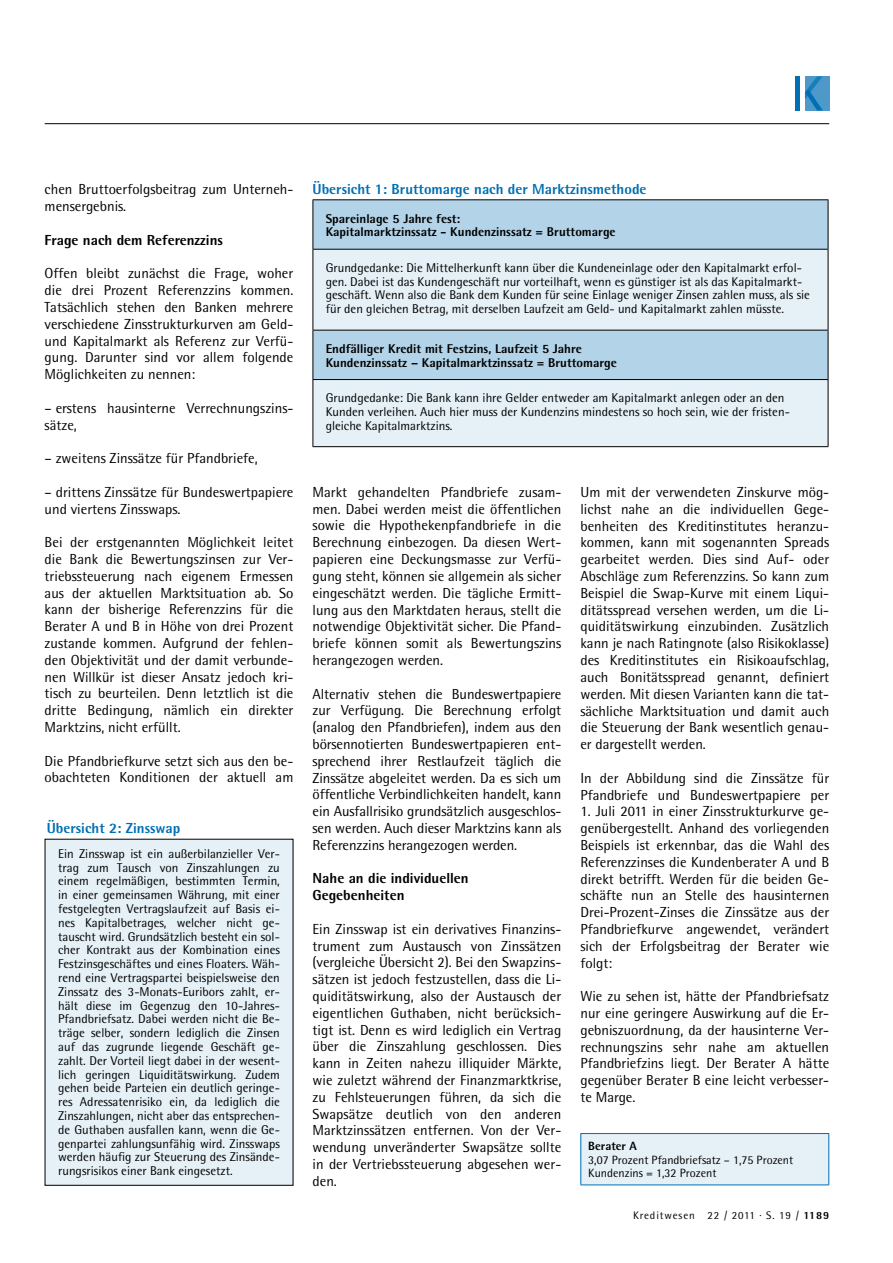
<style>
.page{position:relative;width:893px;height:1263px;background:#fff}
.page>*{position:absolute;margin:0;border:0;box-sizing:border-box;transform-origin:0 0}
.t1{font:14.55px/16.8px "Rotis Semi Sans";color:#000;text-align:justify}
.t2{font:800 14.55px "Rotis Semi Sans";color:#006fb4}
.t3{font:800 14.55px/16.8px "Rotis Semi Sans";color:#000}
.t4{font:12.75px/13.8px "Rotis Semi Sans";color:#000}
.t5{font:800 12.75px/13.8px "Rotis Semi Sans";color:#000}
.t6{font:12px/13.5px "Rotis Semi Sans";color:#000}
.t7{font:800 12px "Rotis Semi Sans";color:#000}
.t8{font:10.95px "Rotis Semi Sans";letter-spacing:.08em;color:#000}
.s1{font-weight:800}
</style>
<div class="page">
<hr style="left:45px;top:123px;width:784px;height:1px;background:#000">
<div style="left:805px;top:76px;width:24px;height:34px;background:#4d9aca"></div>
<div style="left:795px;top:76px;width:5px;height:34px;background:#006fb4"></div>
<svg style="left:805px;top:76px;width:18px;height:34px"></svg>
<div style="left:581px;top:1133px;width:248px;height:52px;background:#e6f1f7"></div>
<hr style="left:580px;top:1133px;width:249px;height:1px;background:#006fb4">
<hr style="left:580px;top:1134px;width:1px;height:50px;background:#006fb4">
<hr style="left:828px;top:1134px;width:1px;height:50px;background:#006fb4">
<hr style="left:580px;top:1184px;width:249px;height:1px;background:#006fb4">
<div style="left:314px;top:200px;width:514px;height:49px;background:#b3d4e8"></div>
<svg style="left:314px;top:250px;width:514px;height:196px;background:#d8e9f2"></svg>
<hr style="left:313px;top:380px;width:1px;height:66px;background:#000">
<hr style="left:828px;top:380px;width:1px;height:66px;background:#000">
<hr style="left:313px;top:446px;width:515px;height:1px;background:#000">
<hr style="left:313px;top:199px;width:515px;height:1px;background:#000">
<hr style="left:313px;top:200px;width:1px;height:49px;background:#000">
<hr style="left:828px;top:200px;width:1px;height:49px;background:#000">
<hr style="left:313px;top:249px;width:515px;height:1px;background:#000">
<hr style="left:313px;top:250px;width:1px;height:80px;background:#000">
<hr style="left:828px;top:250px;width:1px;height:80px;background:#000">
<hr style="left:313px;top:330px;width:515px;height:1px;background:#000">
<hr style="left:313px;top:330px;width:1px;height:49px;background:#000">
<hr style="left:828px;top:330px;width:1px;height:49px;background:#000">
<hr style="left:313px;top:379px;width:515px;height:1px;background:#000">
<div style="left:45px;top:839px;width:248px;height:346px;background:#e6f1f7"></div>
<p class="t1" style="left:45px;top:181px;width:250px">chen Bruttoerfolgsbeitrag zum Unterneh&shy;mensergebnis.</p>
<p class="t3" style="left:45px;top:231px;width:180px">Frage nach dem Referenzzins</p>
<p class="t1" style="left:45px;top:265px;width:250px">Offen bleibt zunächst die Frage, woher die drei Prozent Referenzzins kommen.<br>Tatsächlich stehen den Banken mehrere verschiedene Zinsstrukturkurven am Geld&shy;und Kapitalmarkt als Referenz zur Verfü&shy;gung. Darunter sind vor allem folgende Möglichkeiten zu nennen:</p>
<p class="t1" style="left:45px;top:399px;width:250px">– erstens hausinterne Verrechnungszins&shy;sätze,</p>
<p class="t1" style="left:45px;top:450px;width:215px">– zweitens Zinssätze für Pfandbriefe,</p>
<p class="t1" style="left:45px;top:483px;width:250px">– drittens Zinssätze für Bundeswertpapiere und viertens Zinsswaps.</p>
<p class="t1" style="left:45px;top:534px;width:250px">Bei der erstgenannten Möglichkeit leitet die Bank die Bewertungszinsen zur Ver&shy;triebssteuerung nach eigenem Ermessen aus der aktuellen Marktsituation ab. So kann der bisherige Referenzzins für die Berater A und B in Höhe von drei Prozent zustande kommen. Aufgrund der fehlen&shy;den Objektivität und der damit verbunde&shy;nen Willkür ist dieser Ansatz jedoch kri&shy;tisch zu beurteilen. Denn letztlich ist die dritte Bedingung, nämlich ein direkter Marktzins, nicht erfüllt.</p>
<p class="t1" style="left:45px;top:752px;width:250px">Die Pfandbriefkurve setzt sich aus den be&shy;obachteten Konditionen der aktuell am</p>
<p class="t2" style="left:47px;top:819px;width:135px">Übersicht 2: Zinsswap</p>
<p class="t4" style="left:58px;top:846px;width:223px;text-align:justify">Ein Zinsswap ist ein außerbilanzieller Ver&shy;trag zum Tausch von Zinszahlungen zu einem regelmäßigen, bestimmten Termin, in einer gemeinsamen Währung, mit einer festgelegten Vertragslaufzeit auf Basis ei&shy;nes Kapitalbetrages, welcher nicht ge&shy;tauscht wird. Grundsätzlich besteht ein sol&shy;cher Kontrakt aus der Kombination eines Festzinsgeschäftes und eines Floaters. Wäh&shy;rend eine Vertragspartei beispielsweise den Zinssatz des 3-Monats-Euribors zahlt, er&shy;hält diese im Gegenzug den 10-Jahres-Pfandbriefsatz. Dabei werden nicht die Be&shy;träge selber, sondern lediglich die Zinsen auf das zugrunde liegende Geschäft ge&shy;zahlt. Der Vorteil liegt dabei in der wesent&shy;lich geringen Liquiditätswirkung. Zudem gehen beide Parteien ein deutlich geringe&shy;res Adressatenrisiko ein, da lediglich die Zinszahlungen, nicht aber das entsprechen&shy;de Guthaben ausfallen kann, wenn die Ge&shy;genpartei zahlungsunfähig wird. Zinsswaps werden häufig zur Steuerung des Zinsände&shy;rungsrisikos einer Bank eingesetzt.</p>
<p class="t2" style="left:313px;top:180px;width:336px">Übersicht 1: Bruttomarge nach der Marktzinsmethode</p>
<p class="t5" style="left:326px;top:211px;width:292px">Spareinlage 5 Jahre fest:<br>Kapitalmarktzinssatz - Kundenzinssatz = Bruttomarge</p>
<p class="t4" style="left:326px;top:260px;width:486px">Grundgedanke: Die Mittelherkunft kann über die Kundeneinlage oder den Kapitalmarkt erfol&shy;gen. Dabei ist das Kundengeschäft nur vorteilhaft, wenn es günstiger ist als das Kapitalmarkt&shy;geschäft. Wenn also die Bank dem Kunden für seine Einlage weniger Zinsen zahlen muss, als sie für den gleichen Betrag, mit derselben Laufzeit am Geld- und Kapitalmarkt zahlen müsste.</p>
<p class="t5" style="left:326px;top:341px;width:293px">Endfälliger Kredit mit Festzins, Laufzeit 5 Jahre<br>Kundenzinssatz – Kapitalmarktzinssatz = Bruttomarge</p>
<p class="t4" style="left:326px;top:391px;width:464px">Grundgedanke: Die Bank kann ihre Gelder entweder am Kapitalmarkt anlegen oder an den<br>Kunden verleihen. Auch hier muss der Kundenzins mindestens so hoch sein, wie der fristen&shy;gleiche Kapitalmarktzins.</p>
<p class="t1" style="left:313px;top:483px;width:250px">Markt gehandelten Pfandbriefe zusam&shy;men. Dabei werden meist die öffentlichen sowie die Hypothekenpfandbriefe in die Berechnung einbezogen. Da diesen Wert&shy;papieren eine Deckungsmasse zur Verfü&shy;gung steht, können sie allgemein als sicher eingeschätzt werden. Die tägliche Ermitt&shy;lung aus den Marktdaten heraus, stellt die notwendige Objektivität sicher. Die Pfand&shy;briefe können somit als Bewertungszins herangezogen werden.</p>
<p class="t1" style="left:313px;top:685px;width:250px">Alternativ stehen die Bundeswertpapiere zur Verfügung. Die Berechnung erfolgt (analog den Pfandbriefen), indem aus den börsennotierten Bundeswertpapieren ent&shy;sprechend ihrer Restlaufzeit täglich die Zinssätze abgeleitet werden. Da es sich um öffentliche Verbindlichkeiten handelt, kann ein Ausfallrisiko grundsätzlich ausgeschlos&shy;sen werden. Auch dieser Marktzins kann als Referenzzins herangezogen werden.</p>
<p class="t3" style="left:313px;top:870px;width:158px">Nahe an die individuellen<br>Gegebenheiten</p>
<p class="t1" style="left:313px;top:920px;width:250px">Ein Zinsswap ist ein derivatives Finanzins&shy;trument zum Austausch von Zinssätzen (vergleiche Übersicht 2). Bei den Swapzins&shy;sätzen ist jedoch festzustellen, dass die Li&shy;quiditätswirkung, also der Austausch der eigentlichen Guthaben, nicht berücksich&shy;tigt ist. Denn es wird lediglich ein Vertrag über die Zinszahlung geschlossen. Dies kann in Zeiten nahezu illiquider Märkte, wie zuletzt während der Finanzmarktkrise, zu Fehlsteuerungen führen, da sich die Swapsätze deutlich von den anderen Marktzinssätzen entfernen. Von der Ver&shy;wendung unveränderter Swapsätze sollte in der Vertriebssteuerung abgesehen wer&shy;den.</p>
<p class="t1" style="left:580px;top:484px;width:250px">Um mit der verwendeten Zinskurve mög&shy;lichst nahe an die individuellen Gege&shy;benheiten des Kreditinstitutes heranzu&shy;kommen, kann mit sogenannten Spreads gearbeitet werden. Dies sind Auf- oder Abschläge zum Referenzzins. So kann zum Beispiel die Swap-Kurve mit einem Liqui&shy;ditätsspread versehen werden, um die Li&shy;quiditätswirkung einzubinden. Zusätzlich kann je nach Ratingnote (also Risikoklasse) des Kreditinstitutes ein Risikoaufschlag, auch Bonitätsspread genannt, definiert werden. Mit diesen Varianten kann die tat&shy;sächliche Marktsituation und damit auch die Steuerung der Bank wesentlich genau&shy;er dargestellt werden.</p>
<p class="t1" style="left:580px;top:769px;width:250px">In der Abbildung sind die Zinssätze für<br>Pfandbriefe und Bundeswertpapiere per</p>
<p class="t1" style="left:580px;top:803px;width:250px">1. Juli 2011 in einer Zinsstrukturkurve ge&shy;genübergestellt. Anhand des vorliegenden Beispiels ist erkennbar, das die Wahl des Referenzzinses die Kundenberater A und B direkt betrifft. Werden für die beiden Ge&shy;schäfte nun an Stelle des hausinternen Drei-Prozent-Zinses die Zinssätze aus der Pfandbriefkurve angewendet, verändert sich der Erfolgsbeitrag der Berater wie folgt:</p>
<p class="t1" style="left:580px;top:988px;width:250px">Wie zu sehen ist, hätte der Pfandbriefsatz nur eine geringere Auswirkung auf die Er&shy;gebniszuordnung, da der hausinterne Ver&shy;rechnungszins sehr nahe am aktuellen Pfandbriefzins liegt. Der Berater A hätte gegenüber Berater B eine leicht verbesser&shy;te Marge.</p>
<p class="t7" style="left:588px;top:1139px;width:50px">Berater A</p>
<p class="t6" style="left:588px;top:1153px;width:207px">3,07 Prozent Pfandbriefsatz – 1,75 Prozent<br>Kundenzins = 1,32 Prozent</p>
<p class="t8" style="left:633px;top:1209px;width:198px">Kreditwesen 22 / 2011 · S. 19 / <span class="s1">1189</span></p>
</div>
